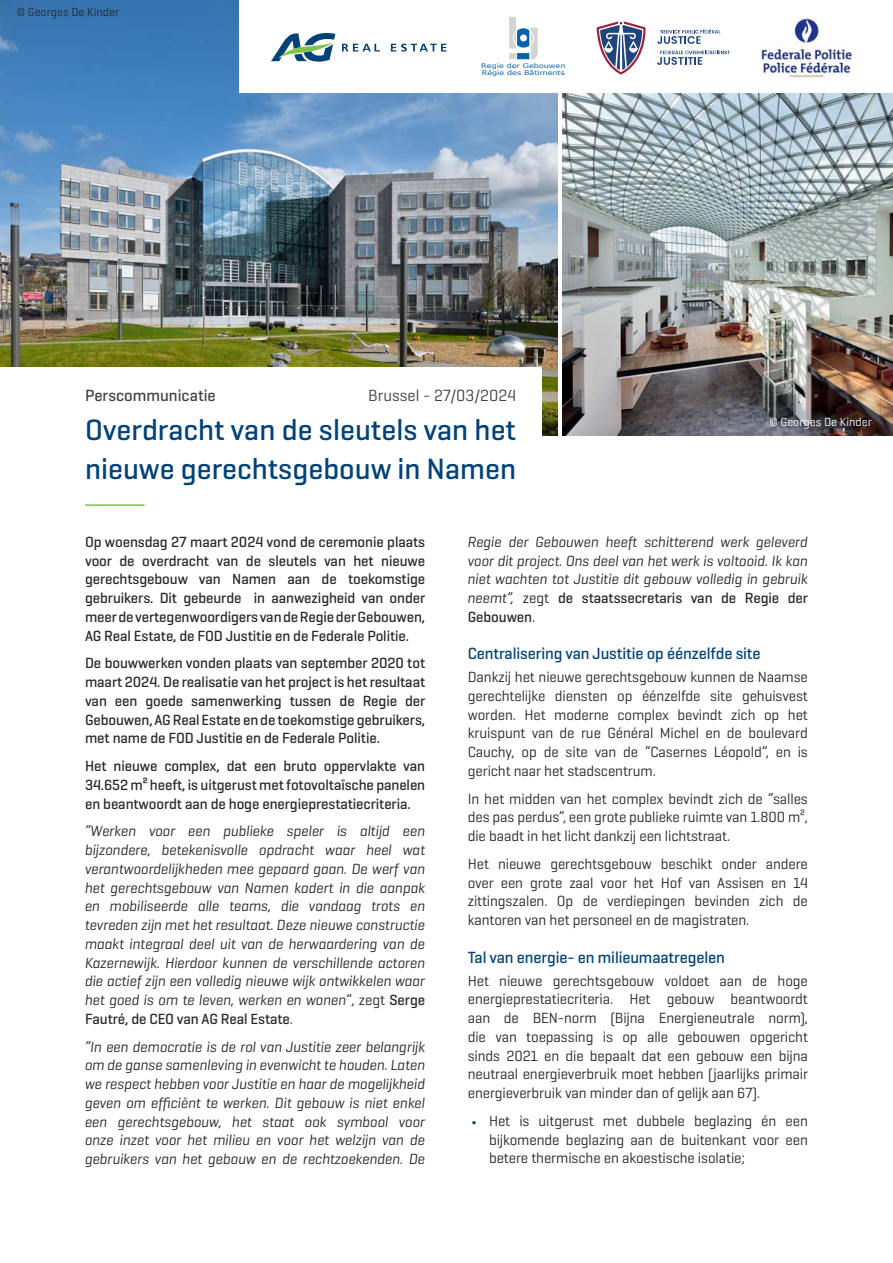
<style>
.page{position:relative;width:893px;height:1263px;background:#fff}
.page>*{position:absolute;margin:0;border:0;box-sizing:border-box;transform-origin:0 0}
.t1{font:500 30px/39px "AG Geogrotesque";color:#00427a}
.t2{font:500 16.5px "AG Geogrotesque";letter-spacing:-.005em;color:#00427a}
.t3{font:16.5px "AG Geogrotesque";color:#414042}
.t4{font:500 16.5px "AG Geogrotesque";color:#414042}
.t5{font:italic 15px/18.8px "AG Geogrotesque";letter-spacing:-.005em;color:#292829;text-align:justify}
.t6{font:15px/18.8px "AG Geogrotesque";letter-spacing:-.005em;color:#292829;text-align:justify}
.t7{font:500 15px/18.8px "AG Geogrotesque";letter-spacing:-.005em;color:#292829;text-align:justify}
.t8{font:12px "AG Geogrotesque";color:#fff}
.t9{font:12px "AG Geogrotesque";color:#292829}
.t10{font:6.3px/7.8px "Verdana";color:#0862ab;scale:1.28 1}
.s1{font-style:normal}
.s2{font-weight:500;font-style:normal}
.s3{font-size:10.5px;color:#00477f}
</style>
<div class="page">
<img style="left:562px;top:93px;width:331px;height:343px">
<img style="left:0;top:0;width:557px;height:436px">
<div style="left:240px;top:0;width:653px;height:92px;background:#fff"></div>
<svg style="left:271px;top:32px;width:64px;height:30px"></svg>
<svg style="left:342px;top:44px;width:38px;height:8px"></svg>
<svg style="left:391px;top:44px;width:55px;height:8px"></svg>
<svg style="left:657px;top:51px;width:73px;height:14px"></svg>
<svg style="left:657px;top:29px;width:63px;height:15px"></svg>
<svg style="left:597px;top:21px;width:49px;height:54px"></svg>
<img style="left:760px;top:17px;width:92px;height:60px">
<svg style="left:509px;top:17px;width:29px;height:42px"></svg>
<div style="left:0;top:367px;width:542px;height:160px;background:#fff"></div>
<hr style="left:85px;top:504px;width:60px;height:2px;background:#7fc349">
<p class="t9" style="left:17px;top:5px;width:104px">© Georges De Kinder</p>
<p class="t10" style="left:481px;top:61px;width:67px">Regie der Gebouwen<br>Régie des Bâtiments</p>
<p class="t4" style="left:85px;top:385px;width:132px">Perscommunicatie</p>
<p class="t3" style="left:368px;top:385px;width:149px">Brussel - 27/03/2024</p>
<h1 class="t1" style="left:85px;top:409px;width:433px">Overdracht van de sleutels van het nieuwe gerechtsgebouw in Namen</h1>
<p class="t8" style="left:769px;top:415px;width:104px">© Georges De Kinder</p>
<p class="t7" style="left:85px;top:532px;width:342px">Op woensdag 27 maart 2024 vond de ceremonie plaats voor de overdracht van de sleutels van het nieuwe gerechtsgebouw van Namen aan de toekomstige gebruikers. Dit gebeurde in aanwezigheid van onder meer de vertegenwoordigers van de Regie der Gebouwen, AG Real Estate, de FOD Justitie en de Federale Politie.</p>
<p class="t7" style="left:85px;top:654px;width:342px">De bouwwerken vonden plaats van september 2020 tot maart 2024. De realisatie van het project is het resultaat van een goede samenwerking tussen de Regie der Gebouwen, AG Real Estate en de toekomstige gebruikers, met name de FOD Justitie en de Federale Politie.</p>
<p class="t7" style="left:85px;top:756px;width:342px">Het nieuwe complex, dat een bruto oppervlakte van 34.652 m² heeft, is uitgerust met fotovoltaïsche panelen en beantwoordt aan de hoge energieprestatiecriteria.</p>
<p class="t5" style="left:85px;top:821px;width:342px">“Werken voor een publieke speler is altijd een bijzondere, betekenisvolle opdracht waar heel wat verantwoordelijkheden mee gepaard gaan. De werf van het gerechtsgebouw van Namen kadert in die aanpak en mobiliseerde alle teams, die vandaag trots en tevreden zijn met het resultaat. Deze nieuwe constructie maakt integraal deel uit van de herwaardering van de Kazernewijk. Hierdoor kunnen de verschillende actoren die actief zijn een volledig nieuwe wijk ontwikkelen waar het goed is om te leven, werken en wonen”<span class="s1">, zegt</span> <span class="s2">Serge Fautré, de CEO van AG Real Estate</span><span class="s1">.</span></p>
<p class="t5" style="left:85px;top:1037px;width:342px">“In een democratie is de rol van Justitie zeer belangrijk om de ganse samenleving in evenwicht te houden. Laten we respect hebben voor Justitie en haar de mogelijkheid geven om efficiënt te werken. Dit gebouw is niet enkel een gerechtsgebouw, het staat ook symbool voor onze inzet voor het milieu en voor het welzijn van de gebruikers van het gebouw en de rechtzoekenden. De</p>
<p class="t5" style="left:468px;top:532px;width:342px">Regie der Gebouwen heeft schitterend werk geleverd voor dit project. Ons deel van het werk is voltooid. Ik kan niet wachten tot Justitie dit gebouw volledig in gebruik neemt”, <span class="s1">zegt</span> <span class="s2">de staatssecretaris van de Regie der Gebouwen</span><span class="s1">.</span></p>
<p class="t2" style="left:468px;top:643px;width:294px">Centralisering van Justitie op éénzelfde site</p>
<p class="t6" style="left:468px;top:667px;width:342px">Dankzij het nieuwe gerechtsgebouw kunnen de Naamse gerechtelijke diensten op éénzelfde site gehuisvest worden. Het moderne complex bevindt zich op het kruispunt van de rue Général Michel en de boulevard Cauchy, op de site van de “Casernes Léopold”, en is gericht naar het stadscentrum.</p>
<p class="t6" style="left:468px;top:789px;width:342px">In het midden van het complex bevindt zich de “salles des pas perdus”, een grote publieke ruimte van 1.800 m², die baadt in het licht dankzij een lichtstraat.</p>
<p class="t6" style="left:468px;top:854px;width:342px">Het nieuwe gerechtsgebouw beschikt onder andere over een grote zaal voor het Hof van Assisen en 14 zittingszalen. Op de verdiepingen bevinden zich de kantoren van het personeel en de magistraten.</p>
<p class="t2" style="left:468px;top:947px;width:259px">Tal van energie- en milieumaatregelen</p>
<p class="t6" style="left:468px;top:970px;width:342px">Het nieuwe gerechtsgebouw voldoet aan de hoge energieprestatiecriteria. Het gebouw beantwoordt aan de BEN-norm (Bijna Energieneutrale norm), die van toepassing is op alle gebouwen opgericht sinds 2021 en die bepaalt dat een gebouw een bijna neutraal energieverbruik moet hebben (jaarlijks primair energieverbruik van minder dan of gelijk aan 67).</p>
<p class="t6" style="left:489px;top:1111px;width:320px;text-indent:-17px"><span class="s3">∫</span> Het is uitgerust met dubbele beglazing én een bijkomende beglazing aan de buitenkant voor een betere thermische en akoestische isolatie;</p>
</div>
